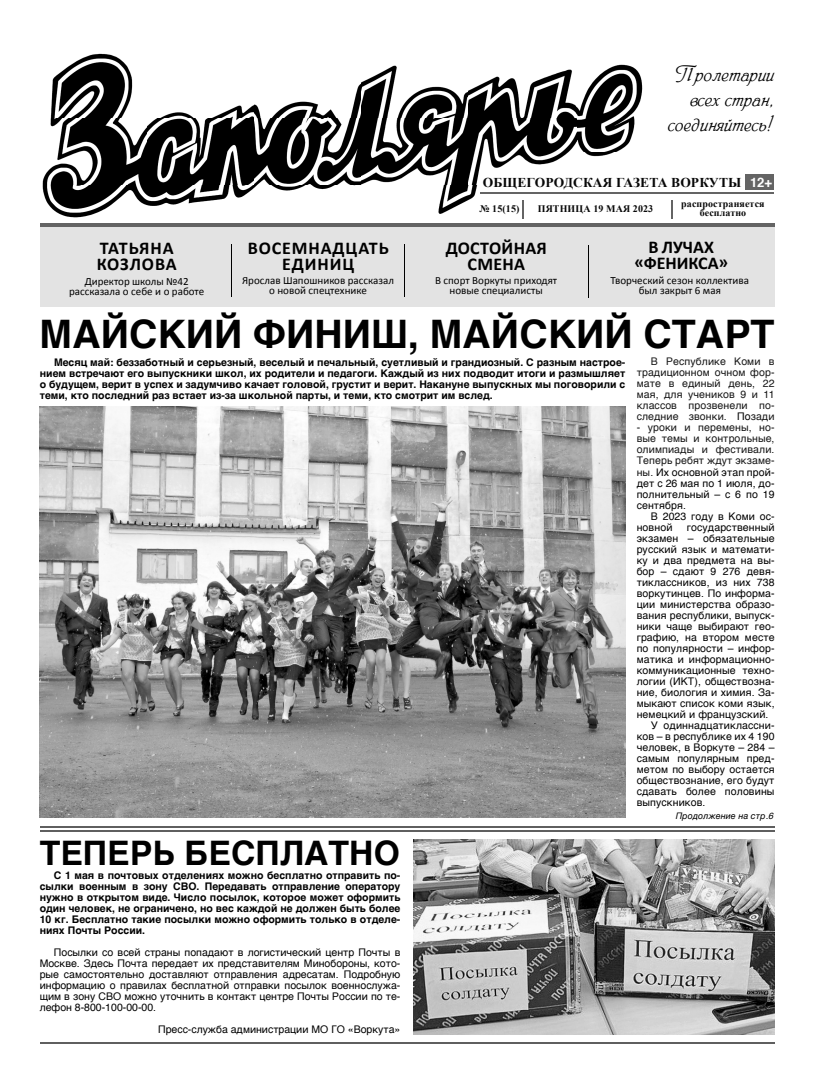
<style>
.page{position:relative;width:820px;height:1078px;background:#fff}
.page>*{position:absolute;margin:0;border:0;box-sizing:border-box;transform-origin:0 0}
.t1{font:700 39.2px "Helvetica";color:#000}
.t2{font:700 33.8px "Helvetica";color:#000}
.t3{font:21px/25.2px "Heinrich Script";color:#000;text-align:right}
.t4{font:700 18px/16px "Calibri";letter-spacing:.05em;color:#000;text-align:center}
.t5{font:700 18px/16px "Calibri";color:#000;text-align:center}
.t6{font:700 18px/16px "Calibri";letter-spacing:.045em;color:#000}
.t7{font:700 18px/16px "Calibri";letter-spacing:.02em;color:#000;text-align:center}
.t8{font:700 13.5px "Times New Roman";letter-spacing:.01em;color:#080808}
.t9{font:700 13.1px "Helvetica";color:#fff}
.t10{font:11px/10px "Calibri";color:#000;text-align:center}
.t11{font:10.5px/11px "Helvetica";letter-spacing:.01em;color:#000;text-align:justify}
.t12{font:700 10.5px/11px "Helvetica";color:#000;text-align:justify}
.t13{font:10.5px/11px "Helvetica";letter-spacing:.01em;color:#171717;text-align:justify}
.t14{font:700 10px/9px "Times New Roman";letter-spacing:.01em;color:#080808;text-align:center}
.t15{font:italic 9px "Helvetica";color:#000}
.s1{color:#000}
</style>
<div class="page">
<hr style="left:40px;top:223px;width:734px;height:4px;background:#646464">
<div style="left:40px;top:227px;width:734px;height:80px;background:#e3e3e3"></div>
<hr style="left:231px;top:244px;width:1px;height:53px;background:#000">
<hr style="left:587px;top:245px;width:1px;height:52px;background:#000">
<hr style="left:404px;top:244px;width:1px;height:53px;background:#000">
<img style="left:42px;top:53px;width:601px;height:165px">
<hr style="left:480px;top:192px;width:293px;height:2px;background:#646464">
<svg style="left:671px;top:200px;width:1px;height:19px"></svg>
<svg style="left:522px;top:200px;width:2px;height:19px"></svg>
<hr style="left:40px;top:830px;width:734px;height:1px;background:#5f5f5f">
<hr style="left:40px;top:825px;width:734px;height:2px;background:#5f5f5f">
<hr style="left:40px;top:1042px;width:734px;height:1px;background:#5f5f5f">
<div style="left:745px;top:174px;width:29px;height:16px;background:#646464"></div>
<img style="left:413px;top:839px;width:361px;height:195px">
<img style="left:40px;top:406px;width:585px;height:411px">
<h3 class="t3" style="left:667px;top:62px;width:108px">Пролетарии всех стран, соединяйтесь!</h3>
<p class="t9" style="left:749px;top:172px;width:24px">12+</p>
<p class="t8" style="left:482px;top:173px;width:260px">ОБЩЕГОРОДСКАЯ ГАЗЕТА ВОРКУТЫ</p>
<p class="t14" style="left:681px;top:199px;width:85px">распространяется бесплатно</p>
<p class="t14" style="left:479px;top:204px;width:41px">№ 15(15)</p>
<p class="t14" style="left:537px;top:204px;width:117px">ПЯТНИЦА 19 МАЯ 2023</p>
<h3 class="t7" style="left:445px;top:239px;width:103px">ДОСТОЙНАЯ<br>СМЕНА</h3>
<h3 class="t6" style="left:97px;top:240px;width:81px">ТАТЬЯНА<br>КОЗЛОВА</h3>
<h3 class="t5" style="left:634px;top:239px;width:95px">В ЛУЧАХ «ФЕНИКСА»</h3>
<p class="t10" style="left:610px;top:275px;width:140px">Творческий сезон коллектива был закрыт 6 мая</p>
<h3 class="t4" style="left:248px;top:240px;width:142px">ВОСЕМНАДЦАТЬ<br>ЕДИНИЦ</h3>
<p class="t10" style="left:435px;top:275px;width:124px">В спорт Воркуты приходят новые специалисты</p>
<p class="t10" style="left:242px;top:276px;width:153px">Ярослав Шапошников рассказал о новой спецтехнике</p>
<p class="t10" style="left:69px;top:276px;width:137px">Директор школы №42 рассказала о себе и о работе</p>
<h1 class="t1" style="left:40px;top:302px;width:736px">МАЙСКИЙ ФИНИШ, МАЙСКИЙ СТАРТ</h1>
<p class="t12" style="left:40px;top:357px;width:586px;text-indent:14px">Месяц май: беззаботный и серьезный, веселый и печальный, суетливый и грандиозный. С разным настрое&shy;нием встречают его выпускники школ, их родители и педагоги. Каждый из них подводит итоги и размышляет о будущем, верит в успех и задумчиво качает головой, грустит и верит. Накануне выпускных мы поговорили с теми, кто последний раз встает из-за школьной парты, и теми, кто смотрит им вслед.</p>
<p class="t13" style="left:636px;top:356px;width:139px;text-indent:14px">В Республике Коми в традиционном очном фор&shy;мате в единый день, 22 мая, для учеников 9 и 11 классов прозвенели по&shy;следние звонки. <span class="s1">По</span>зади</p>
<p class="t13" style="left:636px;top:422px;width:139px">- уроки и перемены, но&shy;вые темы и контрольные, олимпиады и фестивали.<br>Теперь ребят ждут экзаме&shy;ны. <span class="s1">Их основной этап прой&shy;дет с 26 мая по 1 июля, до&shy;полнительный – с 6 по 19 сентября.</span></p>
<p class="t11" style="left:636px;top:510px;width:139px;text-indent:14px">В 2023 году в Коми ос&shy;новной</p>
<p class="t11" style="left:686px;top:521px;width:89px">государственный</p>
<p class="t11" style="left:636px;top:532px;width:139px">экзамен – обязательные</p>
<p class="t11" style="left:636px;top:543px;width:139px">русский язык и математи-</p>
<p class="t11" style="left:636px;top:554px;width:139px">ку и два предмета на вы-</p>
<p class="t11" style="left:636px;top:565px;width:139px">бор – сдают 9 276 девя-</p>
<p class="t11" style="left:636px;top:576px;width:139px">тиклассников, из них 738</p>
<p class="t11" style="left:636px;top:587px;width:139px">воркутинцев. По информа-</p>
<p class="t11" style="left:636px;top:598px;width:139px">ции министерства образо-</p>
<p class="t11" style="left:636px;top:609px;width:139px">вания республики, выпуск-</p>
<p class="t11" style="left:636px;top:620px;width:139px">ники чаще выбирают гео-</p>
<p class="t11" style="left:636px;top:631px;width:139px">графию, на втором месте</p>
<p class="t11" style="left:636px;top:642px;width:139px">по популярности – инфор-</p>
<p class="t11" style="left:636px;top:653px;width:139px">матика и информационно-</p>
<p class="t11" style="left:636px;top:664px;width:139px">коммуникационные техно-</p>
<p class="t11" style="left:636px;top:675px;width:139px">логии (ИКТ), обществозна-</p>
<p class="t11" style="left:636px;top:686px;width:139px">ние, биология и химия. За-</p>
<p class="t11" style="left:636px;top:697px;width:139px">мыкают список коми язык,</p>
<p class="t11" style="left:636px;top:708px;width:133px">немецкий и французский.</p>
<p class="t11" style="left:650px;top:719px;width:125px">У одиннадцатиклассни-</p>
<p class="t11" style="left:636px;top:730px;width:139px">ков – в республике их 4 190</p>
<p class="t11" style="left:636px;top:741px;width:139px">человек, в Воркуте – 284 –</p>
<p class="t11" style="left:636px;top:752px;width:139px">самым популярным пред-</p>
<p class="t11" style="left:636px;top:763px;width:139px">метом по выбору остается</p>
<p class="t11" style="left:636px;top:774px;width:139px">обществознание, его будут</p>
<p class="t11" style="left:636px;top:785px;width:139px">сдавать более половины</p>
<p class="t11" style="left:636px;top:796px;width:70px">выпускников.</p>
<h2 class="t2" style="left:40px;top:825px;width:361px">ТЕПЕРЬ БЕСПЛАТНО</h2>
<p class="t12" style="left:40px;top:869px;width:362px;text-indent:14px">С 1 мая в почтовых отделениях можно бесплатно отправить по&shy;сылки военным в зону СВО. Передавать отправление оператору нужно в открытом виде. Число посылок, которое может оформить один человек, не ограничено, но вес каждой не должен быть более 10 кг. Бесплатно такие посылки можно оформить только в отделе&shy;ниях Почты России.</p>
<p class="t11" style="left:40px;top:947px;width:362px;text-indent:14px">Посылки со всей страны попадают в логистический центр Почты в Москве. Здесь Почта передает их представителям Минобороны, кото&shy;рые самостоятельно доставляют отправления адресатам. Подробную информацию о правилах бесплатной отправки посылок военнослужа&shy;щим в зону СВО можно уточнить в контакт центре Почты России по те&shy;лефон 8-800-100-00-00.</p>
<p class="t11" style="left:158px;top:1024px;width:243px">Пресс-служба администрации МО ГО «Воркута»</p>
<p class="t15" style="left:675px;top:808px;width:99px">Продолжение на стр.6</p>
</div>
